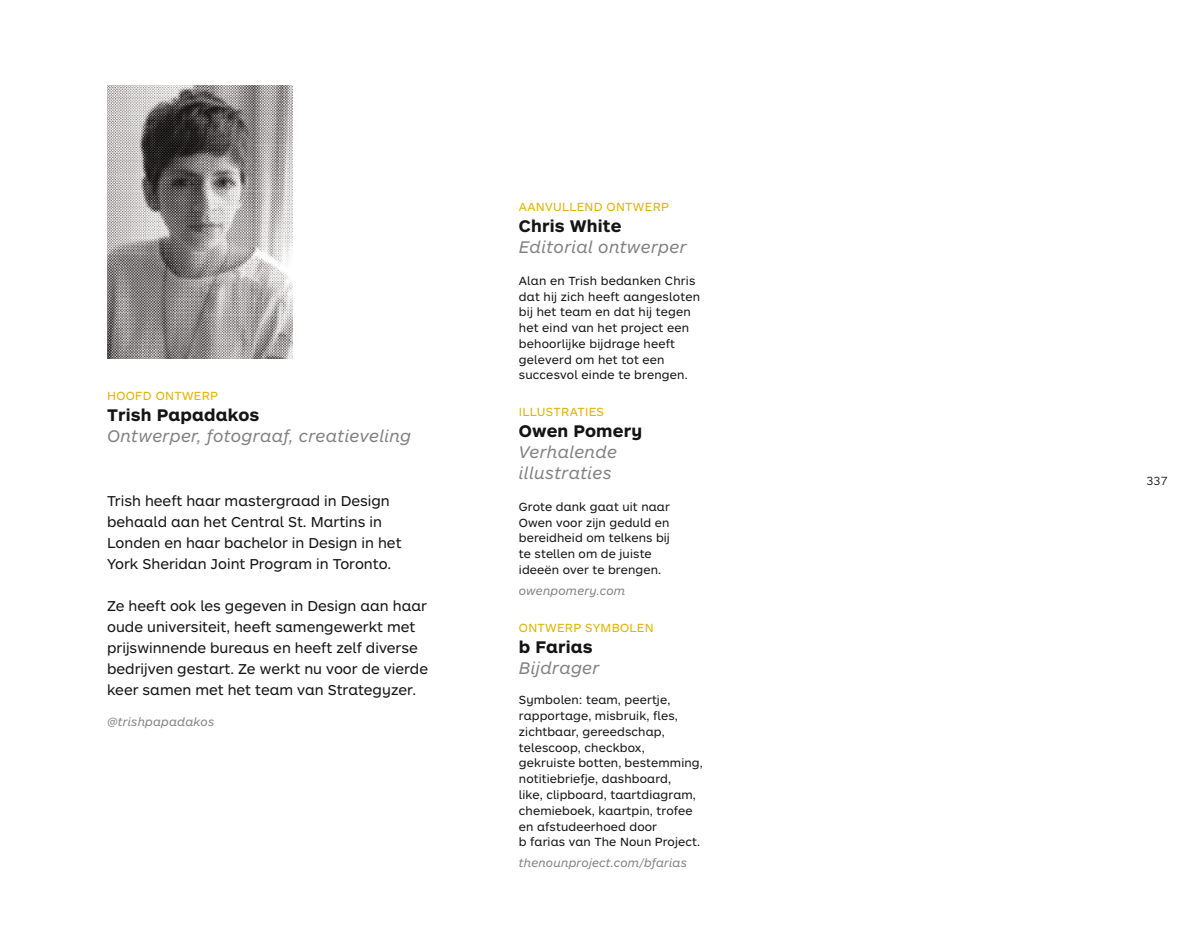
<style>
.page{position:relative;width:1196px;height:948px;background:#fff}
.page>*{position:absolute;margin:0;border:0;box-sizing:border-box;transform-origin:0 0}
.t1{font:italic 17.5px/21px "ARS Maquette Pro";letter-spacing:.015em;color:#818181}
.t2{font:700 17.5px "ARS Maquette Pro";letter-spacing:.01em;color:#131413}
.t3{font:14.88px/21px "ARS Maquette Pro";letter-spacing:.02em;color:#131413}
.t4{font:14.88px/21px "ARS Maquette Pro";color:#131413}
.t5{font:12.25px/15.8px "ARS Maquette Pro";letter-spacing:.065em;color:#131413}
.t6{font:12.25px "ARS Maquette Pro";letter-spacing:.025em;color:#e2b300}
.t7{font:italic 12.25px "ARS Maquette Pro";letter-spacing:.01em;color:#818181}
.t8{font:300 12.25px "ARS Maquette Pro";color:#131413}
</style>
<div class="page">
<img style="left:107px;top:85px;width:185px;height:273px">
<p class="t6" style="left:107px;top:388px;width:112px">HOOFD ONTWERP</p>
<h1 class="t2" style="left:107px;top:404px;width:154px">Trish Papadakos</h1>
<h1 class="t1" style="left:107px;top:425px;width:306px">Ontwerper, fotograaf, creatieveling</h1>
<p class="t4" style="left:107px;top:489px;width:296px">Trish heeft haar mastergraad in Design behaald aan het Central St. Martins in Londen en haar bachelor in Design in het York Sheridan Joint Program in Toronto.</p>
<p class="t3" style="left:107px;top:594px;width:322px">Ze heeft ook les gegeven in Design aan haar oude universiteit, heeft samengewerkt met prijswinnende bureaus en heeft zelf diverse bedrijven gestart. Ze werkt nu voor de vierde keer samen met het team van Strategyzer.</p>
<p class="t7" style="left:107px;top:714px;width:109px">@trishpapadakos</p>
<p class="t6" style="left:519px;top:199px;width:151px">AANVULLEND ONTWERP</p>
<h1 class="t2" style="left:519px;top:215px;width:104px">Chris White</h1>
<h1 class="t1" style="left:519px;top:236px;width:169px">Editorial ontwerper</h1>
<p class="t5" style="left:519px;top:272px;width:183px">Alan en Trish bedanken Chris dat hij zich heeft aangesloten bij het team en dat hij tegen het eind van het project een behoorlijke bijdrage heeft geleverd om het tot een succesvol einde te brengen.</p>
<p class="t6" style="left:519px;top:404px;width:87px">ILLUSTRATIES</p>
<h1 class="t2" style="left:519px;top:420px;width:125px">Owen Pomery</h1>
<h1 class="t1" style="left:519px;top:440px;width:100px">Verhalende illustraties</h1>
<p class="t5" style="left:519px;top:498px;width:152px">Grote dank gaat uit naar<br>Owen voor zijn geduld en bereidheid om telkens bij te stellen om de juiste ideeën over te brengen.</p>
<p class="t7" style="left:519px;top:582px;width:108px">owenpomery.com</p>
<p class="t6" style="left:519px;top:619px;width:136px">ONTWERP SYMBOLEN</p>
<h1 class="t2" style="left:519px;top:635px;width:75px">b Farias</h1>
<h1 class="t1" style="left:519px;top:656px;width:82px">Bijdrager</h1>
<p class="t5" style="left:519px;top:691px;width:185px">Symbolen: team, peertje, rapportage, misbruik, fles, zichtbaar, gereedschap, telescoop, checkbox, gekruiste botten, bestemming, notitiebriefje, dashboard,<br>like, clipboard, taartdiagram, chemieboek, kaartpin, trofee en afstudeerhoed door<br>b farias van The Noun Project.</p>
<p class="t7" style="left:519px;top:855px;width:170px">thenounproject.com/bfarias</p>
<p class="t8" style="left:1146px;top:472px;width:23px">337</p>
</div>
